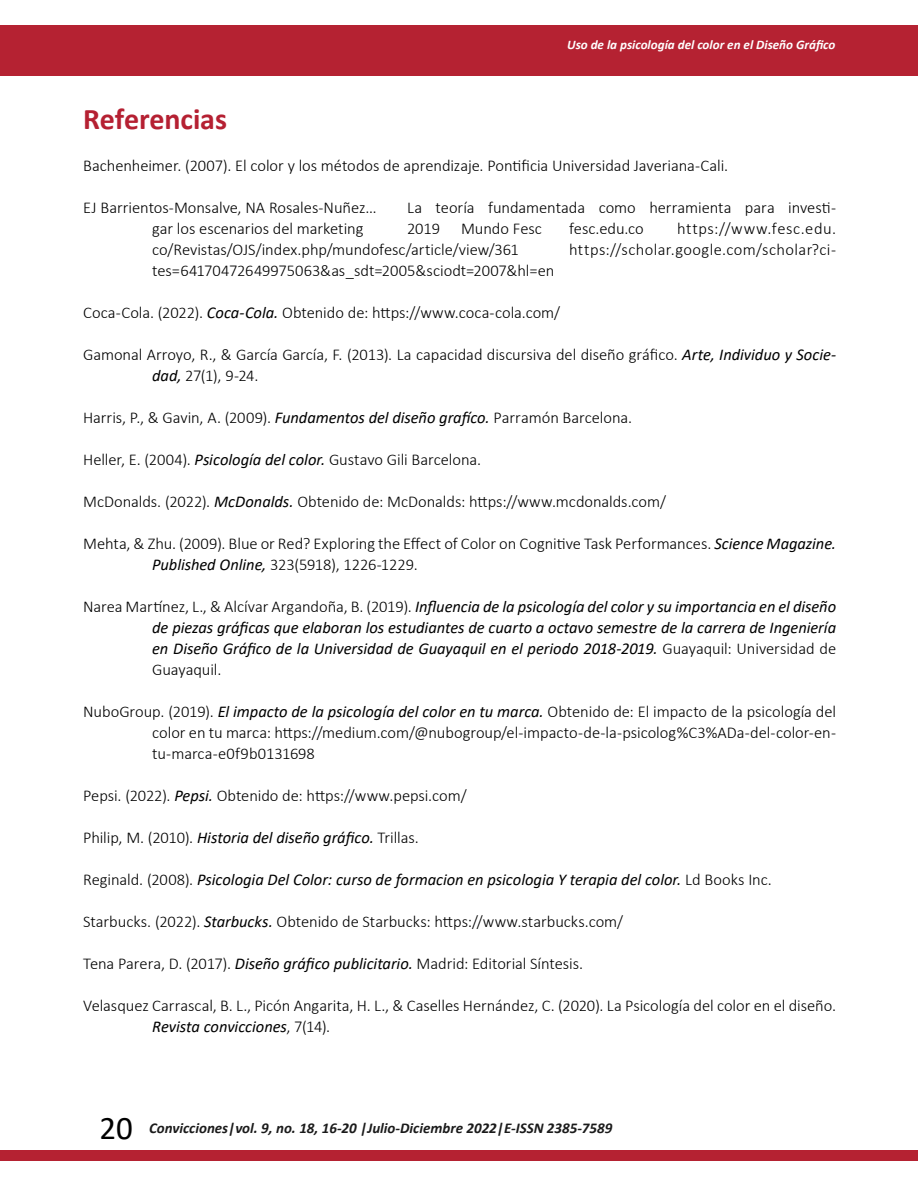
<style>
.page{position:relative;width:918px;height:1188px;background:#fff}
.page>*{position:absolute;margin:0;border:0;box-sizing:border-box;transform-origin:0 0}
.t1{font:700 30px "Calibri";letter-spacing:-.005em;color:#b52032}
.t2{font:300 16.5px/21px "Calibri";letter-spacing:-.005em;color:#000}
.t3{font:italic 16.5px/21px "Calibri";color:#000;text-align:justify}
.t4{font:300 16.5px "Calibri";letter-spacing:.025em;color:#000}
.t5{font:300 16.5px "Calibri";letter-spacing:.035em;color:#000}
.t6{font:italic 700 15px "Calibri";color:#000}
.t7{font:italic 700 13.05px "Calibri";color:#fff}
.s1{font-weight:400;font-style:italic}
.s2{font-weight:300;font-style:normal}
.s3{font-weight:400;font-style:normal;font-size:33px}
</style>
<div class="page">
<div style="left:0;top:25px;width:918px;height:51px;background:#b52232"></div>
<div style="left:0;top:1150px;width:918px;height:10px;background:#b52232"></div>
<p class="t7" style="left:567px;top:36px;width:270px">Uso de la psicología del color en el Diseño Gráfico</p>
<h1 class="t1" style="left:83px;top:98px;width:145px">Referencias</h1>
<p class="t2" style="left:83px;top:155px;width:647px">Bachenheimer. (2007). El color y los métodos de aprendizaje. Pontificia Universidad Javeriana-Cali.</p>
<p class="t2" style="left:83px;top:197px;width:295px">EJ Barrientos-Monsalve, NA Rosales-Nuñez…</p>
<p class="t2" style="left:407px;top:197px;width:431px">La teoría fundamentada como herramienta para investi-</p>
<p class="t2" style="left:152px;top:218px;width:213px">gar los escenarios del marketing</p>
<p class="t2" style="left:407px;top:218px;width:34px">2019</p>
<p class="t2" style="left:461px;top:218px;width:82px">Mundo Fesc</p>
<p class="t2" style="left:569px;top:218px;width:76px">fesc.edu.co</p>
<p class="t5" style="left:677px;top:218px;width:161px">https://www.fesc.edu.</p>
<p class="t2" style="left:152px;top:239px;width:368px">co/Revistas/OJS/index.php/mundofesc/article/view/361</p>
<p class="t4" style="left:569px;top:239px;width:269px">https://scholar.google.com/scholar?ci-</p>
<p class="t2" style="left:152px;top:260px;width:404px">tes=64170472649975063&amp;as_sdt=2005&amp;sciodt=2007&amp;hl=en</p>
<p class="t2" style="left:83px;top:302px;width:479px">Coca-Cola. (2022). <span class="s1">Coca-Cola.</span> Obtenido de: https://www.coca-cola.com/</p>
<p class="t2" style="left:152px;top:344px;width:685px;text-indent:-69px">Gamonal Arroyo, R., &amp; García García, F. (2013). La capacidad discursiva del diseño gráfico. <span class="s1">Arte, Individuo y Socie&shy;dad,</span> 27(1), 9-24.</p>
<p class="t2" style="left:83px;top:407px;width:551px">Harris, P., &amp; Gavin, A. (2009). <span class="s1">Fundamentos del diseño grafíco.</span> Parramón Barcelona.</p>
<p class="t2" style="left:83px;top:449px;width:400px">Heller, E. (2004). <span class="s1">Psicología del color.</span> Gustavo Gili Barcelona.</p>
<p class="t2" style="left:83px;top:491px;width:584px">McDonalds. (2022). <span class="s1">McDonalds.</span> Obtenido de: McDonalds: https://www.mcdonalds.com/</p>
<p class="t2" style="left:152px;top:533px;width:685px;text-indent:-69px">Mehta, &amp; Zhu. (2009). Blue or Red? Exploring the Effect of Color on Cognitive Task Performances. <span class="s1">Science Magazine.<br>Published Online,</span> 323(5918), 1226-1229.</p>
<p class="t3" style="left:152px;top:595px;width:686px;text-indent:-69px"><span class="s2">Narea Martínez, L., &amp; Alcívar Argandoña, B. (2019).</span> Influencia de la psicología del color y su importancia en el diseño de piezas gráficas que elaboran los estudiantes de cuarto a octavo semestre de la carrera de Ingeniería en Diseño Gráfico de la Universidad de Guayaquil en el periodo 2018-2019. <span class="s2">Guayaquil: Universidad de Guayaquil.</span></p>
<p class="t2" style="left:152px;top:701px;width:685px;text-align:justify;text-indent:-69px">NuboGroup. (2019). <span class="s1">El impacto de la psicología del color en tu marca.</span> Obtenido de: El impacto de la psicología del color en tu marca: https://medium.com/@nubogroup/el-impacto-de-la-psicolog%C3%ADa-del-color-en&shy;tu-marca-e0f9b0131698</p>
<p class="t2" style="left:83px;top:785px;width:385px">Pepsi. (2022). <span class="s1">Pepsi.</span> Obtenido de: https://www.pepsi.com/</p>
<p class="t3" style="left:83px;top:826px;width:337px"><span class="s2">Philip, M. (2010).</span> Historia del diseño gráfico. <span class="s2">Trillas.</span></p>
<p class="t3" style="left:83px;top:868px;width:690px"><span class="s2">Reginald. (2008).</span> Psicologia Del Color: curso de formacion en psicologia Y terapia del color. <span class="s2">Ld Books Inc.</span></p>
<p class="t2" style="left:83px;top:911px;width:542px">Starbucks. (2022). <span class="s1">Starbucks.</span> Obtenido de Starbucks: https://www.starbucks.com/</p>
<p class="t2" style="left:83px;top:953px;width:501px">Tena Parera, D. (2017). <span class="s1">Diseño gráfico publicitario.</span> Madrid: Editorial Síntesis.</p>
<p class="t2" style="left:152px;top:995px;width:685px;text-indent:-69px">Velasquez Carrascal, B. L., Picón Angarita, H. L., &amp; Caselles Hernández, C. (2020). La Psicología del color en el diseño.<br><span class="s1">Revista convicciones</span>, 7(14).</p>
<p class="t6" style="left:99px;top:1118px;width:514px"><span class="s3">205</span> Convicciones|vol. 9, no. 18, 16-20 |Julio-Diciembre 2022|E-ISSN 2385-7589</p>
</div>
